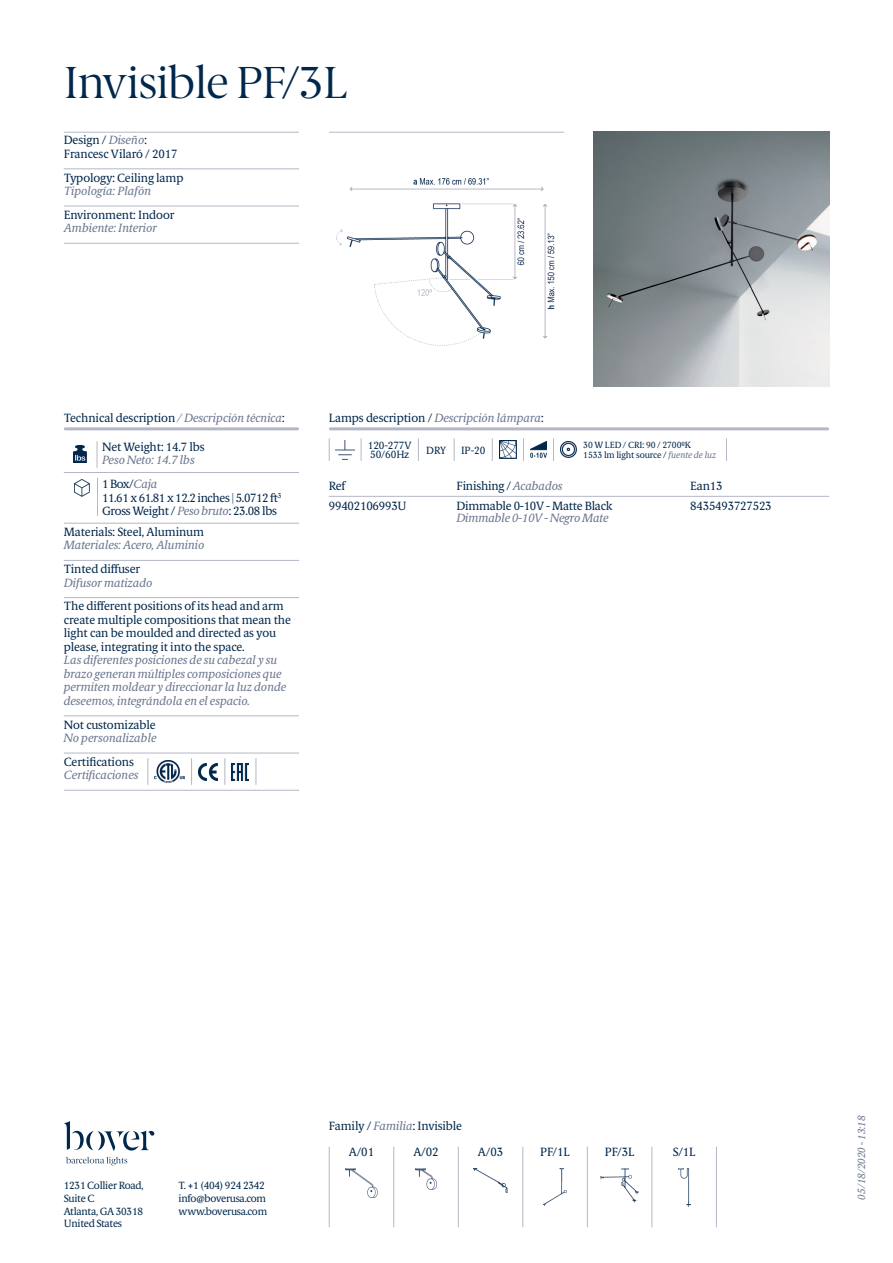
<style>
.page{position:relative;width:893px;height:1263px;background:#fff}
.page>*{position:absolute;margin:0;border:0;box-sizing:border-box;transform-origin:0 0}
.Nom{font:45px "Berlingske Serif";letter-spacing:-.025em;color:#00284c}
.Text_línia_inferior{font:italic 12px/13.5px "Berlingske Serif Tx";letter-spacing:-.01em;color:#6b768f}
.Text_línia_inferior-2{font:12px/13.5px "Berlingske Serif Tx";letter-spacing:-.01em;color:#00284c}
.Acabats{font:12px "Berlingske Serif Tx";letter-spacing:-.02em;color:#00284c}
.Text_línia_inferior-3{font:12px/13.5px "Berlingske Serif Tx";letter-spacing:-.035em;color:#00284c}
.Acabats-2{font:italic 12px "Berlingske Serif Tx";letter-spacing:-.02em;color:#6b768f}
.Info_tècnica{font:10.5px/12.8px "Berlingske Serif Tx";letter-spacing:-.025em;color:#00284c}
.t1{font:italic 10.5px "Berlingske Serif Tx";letter-spacing:-.01em;color:#6b768f}
.Info_Bombeta{font:9px "Berlingske Serif Tx";letter-spacing:-.01em;color:#00284c}
.s1{font-style:italic;color:#6b768f}
.s2{font-style:normal;color:#00284c}
</style>
<div class="page">
<hr style="left:64px;top:168px;width:235px;height:1px;background:#b4b8c6">
<hr style="left:64px;top:206px;width:235px;height:1px;background:#b4b8c6">
<hr style="left:64px;top:243px;width:235px;height:1px;background:#b4b8c6">
<hr style="left:64px;top:132px;width:235px;height:1px;background:#b4b8c6">
<hr style="left:329px;top:132px;width:235px;height:1px;background:#b4b8c6">
<img style="left:336px;top:178px;width:219px;height:168px">
<hr style="left:64px;top:472px;width:235px;height:1px;background:#b4b8c6">
<hr style="left:64px;top:523px;width:235px;height:1px;background:#b4b8c6">
<hr style="left:64px;top:560px;width:235px;height:1px;background:#b4b8c6">
<hr style="left:64px;top:597px;width:235px;height:1px;background:#b4b8c6">
<hr style="left:64px;top:715px;width:235px;height:1px;background:#b4b8c6">
<hr style="left:64px;top:753px;width:235px;height:1px;background:#b4b8c6">
<hr style="left:64px;top:790px;width:235px;height:1px;background:#b4b8c6">
<img style="left:74px;top:446px;width:13px;height:17px">
<svg style="left:97px;top:442px;width:1px;height:26px"></svg>
<img style="left:74px;top:480px;width:15px;height:17px">
<hr style="left:97px;top:478px;width:1px;height:38px;background:#b4b8c6">
<svg style="left:147px;top:758px;width:1px;height:26px"></svg>
<img style="left:155px;top:760px;width:29px;height:23px">
<svg style="left:191px;top:758px;width:1px;height:26px"></svg>
<img style="left:199px;top:764px;width:19px;height:17px">
<svg style="left:224px;top:758px;width:1px;height:26px"></svg>
<img style="left:232px;top:764px;width:17px;height:16px">
<svg style="left:256px;top:758px;width:1px;height:26px"></svg>
<hr style="left:65px;top:427px;width:233px;height:3px;background:#b4b8c6">
<hr style="left:330px;top:427px;width:498px;height:3px;background:#b4b8c6">
<svg style="left:726px;top:439px;width:1px;height:22px"></svg>
<svg style="left:492px;top:439px;width:1px;height:22px"></svg>
<svg style="left:523px;top:439px;width:1px;height:22px"></svg>
<svg style="left:418px;top:439px;width:1px;height:22px"></svg>
<svg style="left:329px;top:439px;width:1px;height:22px"></svg>
<svg style="left:361px;top:439px;width:1px;height:22px"></svg>
<img style="left:336px;top:440px;width:18px;height:19px">
<img style="left:560px;top:441px;width:17px;height:17px">
<svg style="left:454px;top:439px;width:1px;height:22px"></svg>
<img style="left:499px;top:441px;width:18px;height:17px">
<img style="left:530px;top:442px;width:17px;height:16px">
<svg style="left:553px;top:439px;width:1px;height:22px"></svg>
<hr style="left:329px;top:1147px;width:1px;height:80px;background:#b4b8c6">
<hr style="left:458px;top:1147px;width:1px;height:80px;background:#b4b8c6">
<img style="left:474px;top:1169px;width:33px;height:24px">
<hr style="left:522px;top:1147px;width:1px;height:80px;background:#b4b8c6">
<img style="left:544px;top:1169px;width:22px;height:36px">
<img style="left:346px;top:1169px;width:31px;height:29px">
<img style="left:600px;top:1169px;width:39px;height:33px">
<img style="left:416px;top:1169px;width:20px;height:20px">
<hr style="left:587px;top:1147px;width:1px;height:80px;background:#b4b8c6">
<hr style="left:393px;top:1147px;width:1px;height:80px;background:#b4b8c6">
<hr style="left:651px;top:1147px;width:1px;height:80px;background:#b4b8c6">
<hr style="left:716px;top:1147px;width:1px;height:80px;background:#b4b8c6">
<img style="left:678px;top:1169px;width:12px;height:37px">
<img style="left:594px;top:132px;width:235px;height:255px">
<svg style="left:66px;top:1157px;width:61px;height:8px"></svg>
<svg style="left:64px;top:1121px;width:90px;height:29px"></svg>
<hr style="left:329px;top:496px;width:500px;height:1px;background:#b4b8c6">
<p class="Nom" style="left:64px;top:53px;width:285px">Invisible PF/3L</p>
<p class="Text_línia_inferior-2" style="left:64px;top:133px;width:115px">Design / <span class="s1">Diseño</span>:<br>Francesc Vilaró / 2017</p>
<p class="Text_línia_inferior-2" style="left:64px;top:171px;width:121px">Typology: Ceiling lamp<br><span class="s1">Tipología: Plafón</span></p>
<p class="Text_línia_inferior-2" style="left:64px;top:208px;width:112px">Environment: Indoor<br><span class="s1">Ambiente: Interior</span></p>
<p class="Text_línia_inferior-2" style="left:64px;top:411px;width:222px">Technical description <span class="s1">/ Descripción técnica</span>:</p>
<p class="Text_línia_inferior-2" style="left:329px;top:411px;width:216px">Lamps description / <span class="s1">Descripción lámpara</span>:</p>
<p class="Text_línia_inferior-2" style="left:102px;top:440px;width:104px">Net Weight: 14.7 lbs<br><span class="s1">Peso Neto: 14.7 lbs</span></p>
<p class="Text_línia_inferior-3" style="left:102px;top:477px;width:181px">1 Box/<span class="s1">Caja<br></span>11.61 x 61.81 x 12.2 inches | 5.0712 ft<sup>3<br></sup>Gross Weight / <span class="s1">Peso bruto</span>: 23.08 lbs</p>
<p class="Text_línia_inferior" style="left:64px;top:525px;width:142px"><span class="s2">Materials: Steel, Aluminum<br></span>Materiales: Acero, Aluminio</p>
<p class="Text_línia_inferior" style="left:64px;top:562px;width:90px"><span class="s2">Tinted diffuser<br></span>Difusor matizado</p>
<p class="Text_línia_inferior" style="left:64px;top:599px;width:229px"><span class="s2">The different positions of its head and arm create multiple compositions that mean the light can be moulded and directed as you please, integrating it into the space.<br></span>Las diferentes posiciones de su cabezal y su brazo generan múltiples composiciones que permiten moldear y direccionar la luz donde deseemos, integrándola en el espacio.</p>
<p class="Text_línia_inferior" style="left:64px;top:718px;width:94px"><span class="s2">Not customizable<br></span>No personalizable</p>
<p class="Text_línia_inferior" style="left:64px;top:755px;width:76px"><span class="s2">Certifications<br></span>Certificaciones</p>
<p class="Info_tècnica" style="left:368px;top:439px;width:45px">120-277V</p>
<p class="Info_tècnica" style="left:370px;top:448px;width:41px">50/60Hz</p>
<p class="Info_tècnica" style="left:426px;top:444px;width:21px">DRY</p>
<p class="Info_tècnica" style="left:461px;top:444px;width:26px">IP-20</p>
<p class="Info_Bombeta" style="left:583px;top:438px;width:109px">30 W LED / CRI: 90 / 2700ºK</p>
<p class="Info_Bombeta" style="left:583px;top:449px;width:134px">1533 lm light source / <span class="s1">fuente de luz</span></p>
<p class="Acabats" style="left:329px;top:477px;width:18px">Ref</p>
<p class="Acabats" style="left:456px;top:477px;width:108px">Finishing / <span class="s1">Acabados</span></p>
<p class="Acabats" style="left:690px;top:477px;width:34px">Ean13</p>
<p class="Acabats" style="left:329px;top:497px;width:79px">99402106993U</p>
<p class="Acabats" style="left:456px;top:497px;width:158px">Dimmable 0-10V - Matte Black</p>
<p class="Acabats" style="left:690px;top:497px;width:83px">8435493727523</p>
<p class="Acabats-2" style="left:456px;top:509px;width:154px">Dimmable 0-10V - Negro Mate</p>
<p class="Info_tècnica" style="left:64px;top:1179px;width:81px">1231 Collier Road,<br>Suite C<br>Atlanta, GA 30318<br>United States</p>
<p class="Info_tècnica" style="left:179px;top:1179px;width:90px">T. +1 (404) 924 2342 info@boverusa.com www.boverusa.com</p>
<p class="Text_línia_inferior-2" style="left:329px;top:1119px;width:135px">Family / <span class="s1">Familia</span>: Invisible</p>
<p class="Text_línia_inferior-2" style="left:349px;top:1145px;width:27px">A/01</p>
<p class="Text_línia_inferior-2" style="left:413px;top:1145px;width:27px">A/02</p>
<p class="Text_línia_inferior-2" style="left:478px;top:1145px;width:27px">A/03</p>
<p class="Text_línia_inferior-2" style="left:540px;top:1145px;width:31px">PF/1L</p>
<p class="Text_línia_inferior-2" style="left:605px;top:1145px;width:31px">PF/3L</p>
<p class="Text_línia_inferior-2" style="left:673px;top:1145px;width:24px">S/1L</p>
<p class="t1" style="left:854px;top:1199px;width:86px;rotate:-90deg">05/18/2020 - 13:18</p>
</div>
